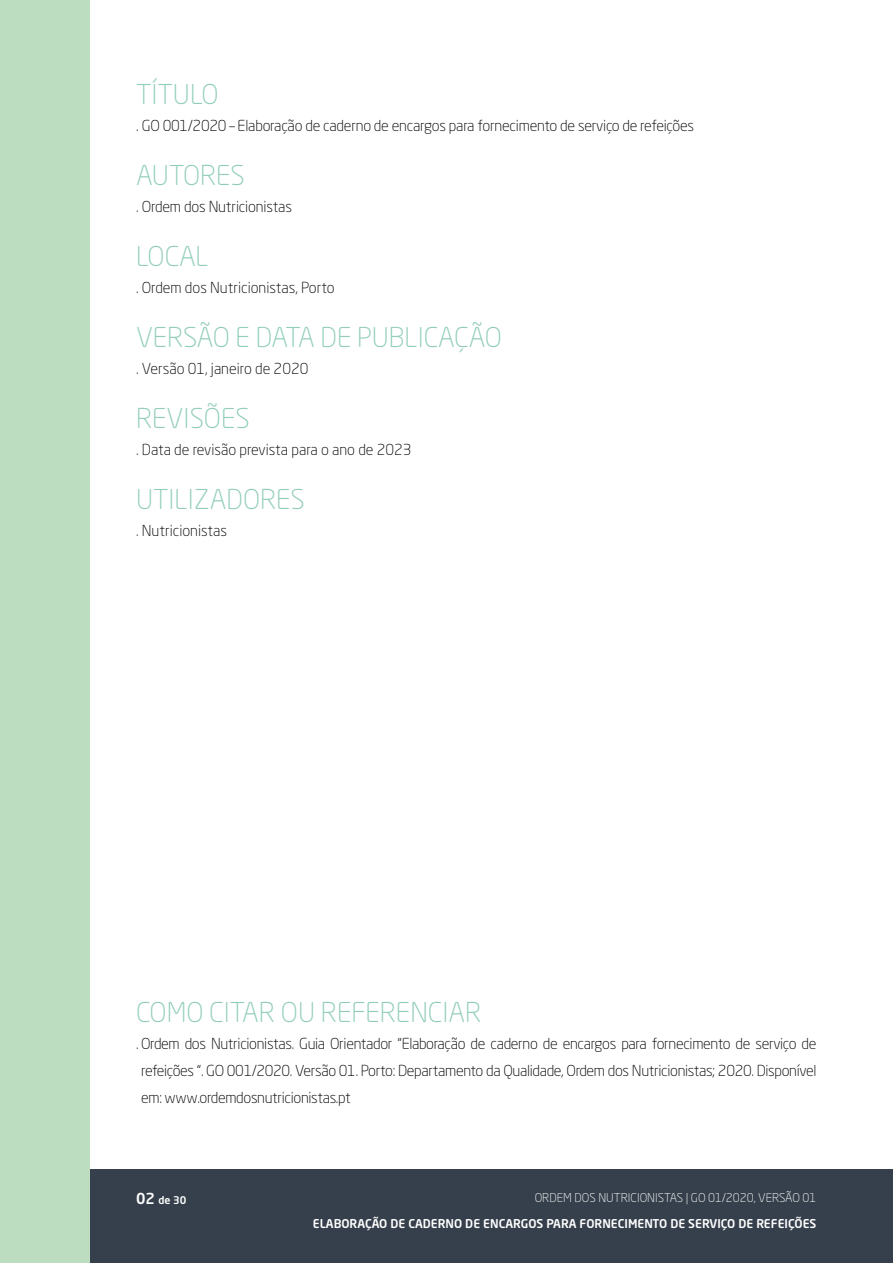
<style>
.page{position:relative;width:893px;height:1263px;background:#fff}
.page>*{position:absolute;margin:0;border:0;box-sizing:border-box;transform-origin:0 0}
.t1{font:300 27px "Neo Sans Std";color:#91cdb9}
.t2{font:300 15px/27px "Neo Sans Std";letter-spacing:-.015em;color:#000;text-align:justify}
.t3{font:500 12px "Neo Sans Std";color:#fff}
.t4{font:300 12px "Neo Sans Std";color:#fff}
.t5{font:500 10.5px "Neo Sans Std";color:#fff}
.s1{font-size:15px}
</style>
<div class="page">
<div style="left:0;top:1169px;width:893px;height:94px;background:#36404c"></div>
<div style="left:0;top:0;width:89px;height:1263px;background:#bcddc0"></div>
<h1 class="t1" style="left:136px;top:78px;width:84px">TÍTULO</h1>
<p class="t2" style="left:136px;top:111px;width:560px">. GO 001/2020 – Elaboração de caderno de encargos para fornecimento de serviço de refeições</p>
<h1 class="t1" style="left:136px;top:159px;width:110px">AUTORES</h1>
<p class="t2" style="left:136px;top:192px;width:157px">. Ordem dos Nutricionistas</p>
<h1 class="t1" style="left:136px;top:240px;width:74px">LOCAL</h1>
<p class="t2" style="left:136px;top:273px;width:200px">. Ordem dos Nutricionistas, Porto</p>
<h1 class="t1" style="left:136px;top:321px;width:367px">VERSÃO E DATA DE PUBLICAÇÃO</h1>
<p class="t2" style="left:136px;top:354px;width:174px">. Versão 01, janeiro de 2020</p>
<h1 class="t1" style="left:136px;top:402px;width:115px">REVISÕES</h1>
<p class="t2" style="left:136px;top:435px;width:277px">. Data de revisão prevista para o ano de 2023</p>
<h1 class="t1" style="left:136px;top:483px;width:170px">UTILIZADORES</h1>
<p class="t2" style="left:136px;top:516px;width:93px">. Nutricionistas</p>
<h1 class="t1" style="left:136px;top:996px;width:347px">COMO CITAR OU REFERENCIAR</h1>
<p class="t2" style="left:141px;top:1029px;width:677px;text-indent:-5px">. Ordem dos Nutricionistas. Guia Orientador “Elaboração de caderno de encargos para fornecimento de serviço de refeições “. GO 001/2020. Versão 01. Porto: Departamento da Qualidade, Ordem dos Nutricionistas; 2020. Disponível em: www.ordemdosnutricionistas.pt</p>
<p class="t5" style="left:136px;top:1193px;width:52px"><span class="s1">02</span> de 30</p>
<p class="t4" style="left:535px;top:1190px;width:283px">ORDEM DOS NUTRICIONISTAS | GO 01/2020, VERSÃO 01</p>
<p class="t3" style="left:313px;top:1216px;width:505px">ELABORAÇÃO DE CADERNO DE ENCARGOS PARA FORNECIMENTO DE SERVIÇO DE REFEIÇÕES</p>
</div>
